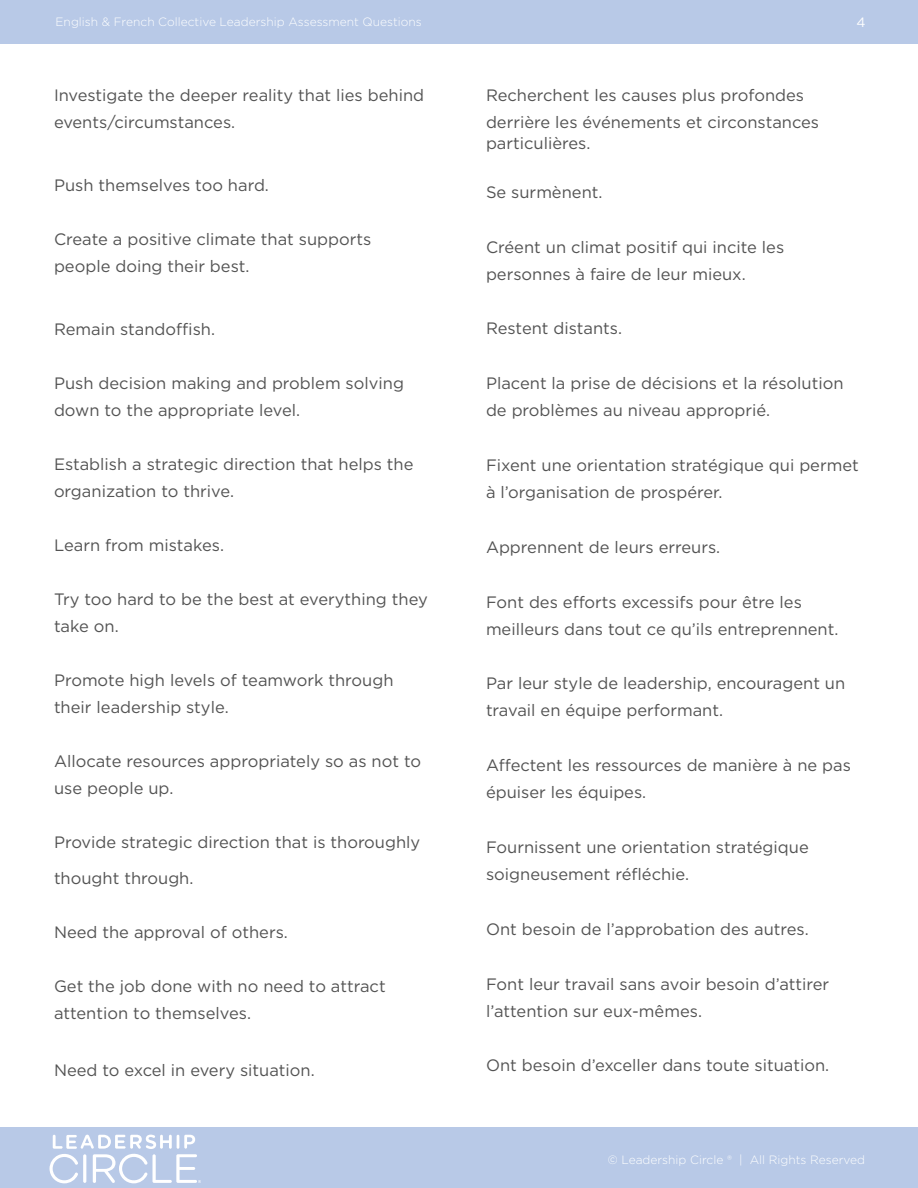
<style>
.page{position:relative;width:918px;height:1188px;background:#fff}
.page>*{position:absolute;margin:0;border:0;box-sizing:border-box;transform-origin:0 0}
.Paragraph_Body_Chine{font:16.5px/27px "Gotham";color:#535353}
.paragraph_body{font:16.5px/27px "Gotham";color:#535353}
.t1{font:13.5px "Gotham";color:#fff}
.t2{font:300 12px "Gotham";color:#feffff}
</style>
<div class="page">
<div style="left:0;top:1127px;width:918px;height:61px;background:#b8c9e7"></div>
<div style="left:0;top:0;width:918px;height:44px;background:#b8c9e7"></div>
<svg style="left:50px;top:1134px;width:151px;height:49px"></svg>
<p class="t2" style="left:56px;top:14px;width:368px">English &amp; French Collective Leadership Assessment Questions</p>
<p class="t1" style="left:857px;top:14px;width:11px">4</p>
<p class="paragraph_body" style="left:54px;top:81px;width:372px">Investigate the deeper reality that lies behind events/circumstances.</p>
<p class="paragraph_body" style="left:54px;top:171px;width:216px">Push themselves too hard.</p>
<p class="paragraph_body" style="left:54px;top:225px;width:319px">Create a positive climate that supports people doing their best.</p>
<p class="paragraph_body" style="left:54px;top:315px;width:163px">Remain standoffish.</p>
<p class="paragraph_body" style="left:54px;top:369px;width:351px">Push decision making and problem solving down to the appropriate level.</p>
<p class="paragraph_body" style="left:54px;top:450px;width:361px">Establish a strategic direction that helps the organization to thrive.</p>
<p class="paragraph_body" style="left:54px;top:531px;width:172px">Learn from mistakes.</p>
<p class="paragraph_body" style="left:54px;top:585px;width:375px">Try too hard to be the best at everything they take on.</p>
<p class="paragraph_body" style="left:54px;top:666px;width:341px">Promote high levels of teamwork through their leadership style.</p>
<p class="paragraph_body" style="left:54px;top:747px;width:369px">Allocate resources appropriately so as not to use people up.</p>
<p class="paragraph_body" style="left:54px;top:824px;width:368px;line-height:36px">Provide strategic direction that is thoroughly thought through.</p>
<p class="paragraph_body" style="left:54px;top:918px;width:235px">Need the approval of others.</p>
<p class="paragraph_body" style="left:54px;top:972px;width:333px">Get the job done with no need to attract attention to themselves.</p>
<p class="paragraph_body" style="left:54px;top:1056px;width:262px">Need to excel in every situation.</p>
<p class="Paragraph_Body_Chine" style="left:486px;top:81px;width:335px">Recherchent les causes plus profondes derrière les événements et circonstances</p>
<p class="Paragraph_Body_Chine" style="left:486px;top:129px;width:106px">particulières.</p>
<p class="Paragraph_Body_Chine" style="left:486px;top:178px;width:118px">Se surmènent.</p>
<p class="Paragraph_Body_Chine" style="left:486px;top:233px;width:300px">Créent un climat positif qui incite les personnes à faire de leur mieux.</p>
<p class="Paragraph_Body_Chine" style="left:486px;top:315px;width:138px">Restent distants.</p>
<p class="Paragraph_Body_Chine" style="left:486px;top:370px;width:359px">Placent la prise de décisions et la résolution de problèmes au niveau approprié.</p>
<p class="Paragraph_Body_Chine" style="left:486px;top:451px;width:374px">Fixent une orientation stratégique qui permet à l’organisation de prospérer.</p>
<p class="Paragraph_Body_Chine" style="left:486px;top:533px;width:236px">Apprennent de leurs erreurs.</p>
<p class="Paragraph_Body_Chine" style="left:486px;top:588px;width:354px">Font des efforts excessifs pour être les meilleurs dans tout ce qu’ils entreprennent.</p>
<p class="Paragraph_Body_Chine" style="left:486px;top:670px;width:361px">Par leur style de leadership, encouragent un travail en équipe performant.</p>
<p class="Paragraph_Body_Chine" style="left:486px;top:752px;width:366px">Affectent les ressources de manière à ne pas épuiser les équipes.</p>
<p class="Paragraph_Body_Chine" style="left:486px;top:833px;width:324px">Fournissent une orientation stratégique soigneusement réfléchie.</p>
<p class="Paragraph_Body_Chine" style="left:486px;top:915px;width:324px">Ont besoin de l’approbation des autres.</p>
<p class="Paragraph_Body_Chine" style="left:486px;top:970px;width:345px">Font leur travail sans avoir besoin d’attirer l’attention sur eux-mêmes.</p>
<p class="Paragraph_Body_Chine" style="left:486px;top:1052px;width:345px">Ont besoin d’exceller dans toute situation.</p>
<p class="t2" style="left:608px;top:1153px;width:259px">© Leadership Circle ® | All Rights Reserved</p>
</div>
